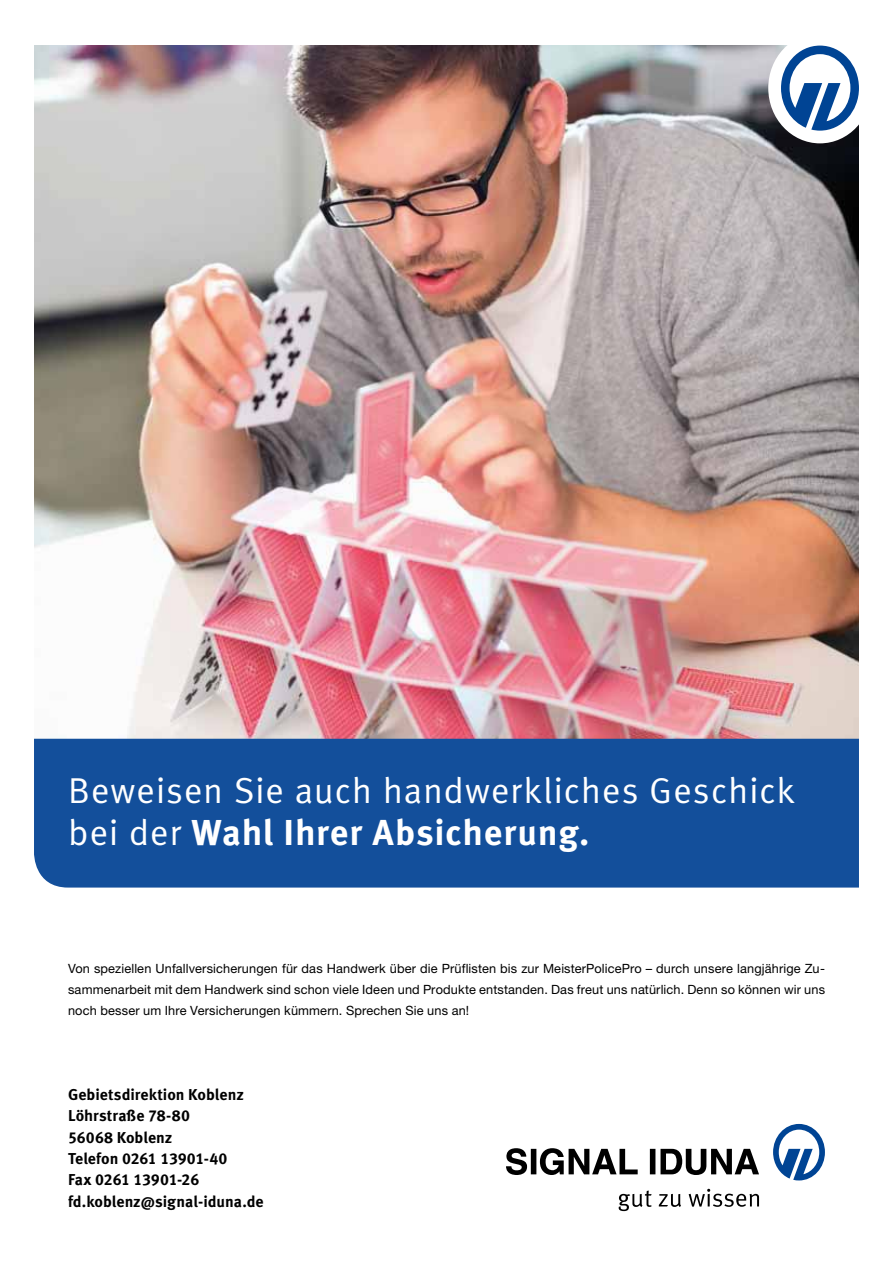
<style>
.page{position:relative;width:893px;height:1263px;background:#fff}
.page>*{position:absolute;margin:0;border:0;box-sizing:border-box;transform-origin:0 0}
.t1{font:36px "Meta Offc Pro Norm";letter-spacing:.015em;color:#fff}
.t2{font:700 36px "Meta Offc Pro";letter-spacing:.02em;color:#fff}
.t3{font:700 15.75px/21.3px "Meta Offc Pro";color:#000}
.t4{font:12.75px/21.3px "Helvetica Neue LTW1 G";letter-spacing:.01em;color:#000;text-align:justify}
.s1{font-family:"Meta Offc Pro Norm";font-weight:400}
</style>
<div class="page">
<img style="left:34px;top:46px;width:825px;height:693px">
<div style="left:34px;top:739px;width:825px;height:148px;background:#134f9b"></div>
<div style="left:768px;top:33px;width:104px;height:110px;background:#fff;border-radius:50%"></div>
<svg style="left:781px;top:46px;width:78px;height:85px"></svg>
<div style="left:850px;top:12px;width:43px;height:42px;background:#fff"></div>
<svg style="left:506px;top:1148px;width:253px;height:27px"></svg>
<svg style="left:619px;top:1190px;width:33px;height:21px"></svg>
<svg style="left:659px;top:1194px;width:22px;height:13px"></svg>
<svg style="left:689px;top:1189px;width:70px;height:18px"></svg>
<svg style="left:773px;top:1124px;width:52px;height:56px"></svg>
<h1 class="t1" style="left:68px;top:763px;width:729px">Beweisen Sie auch handwerkliches Geschick</h1>
<h1 class="t2" style="left:68px;top:804px;width:523px"><span class="s1">bei der</span> Wahl Ihrer Absicherung.</h1>
<p class="t4" style="left:68px;top:957px;width:758px">Von speziellen Unfallversicherungen für das Handwerk über die Prüflisten bis zur MeisterPolicePro – durch unsere langjährige Zu&shy;sammenarbeit mit dem Handwerk sind schon viele Ideen und Produkte entstanden. Das freut uns natürlich. Denn so können wir uns noch besser um Ihre Versicherungen kümmern. Sprechen Sie uns an!</p>
<p class="t3" style="left:68px;top:1083px;width:197px">Gebietsdirektion Koblenz<br>Löhrstraße 78-80<br>56068 Koblenz<br>Telefon 0261 13901-40<br>Fax 0261 13901-26 fd.koblenz@signal-iduna.de</p>
</div>
